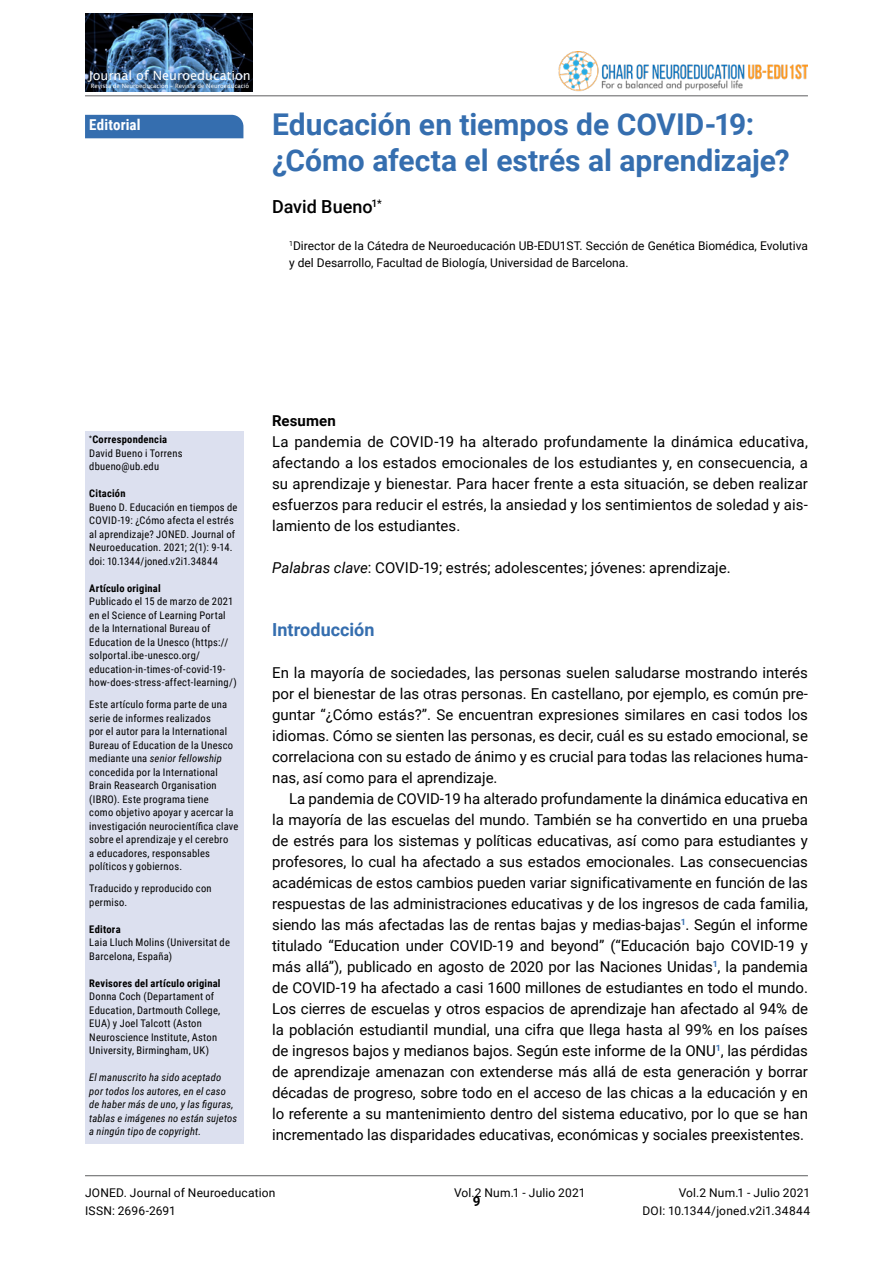
<style>
.page{position:relative;width:893px;height:1263px;background:#fff}
.page>*{position:absolute;margin:0;border:0;box-sizing:border-box;transform-origin:0 0}
.T1{font:700 30px/36px "Roboto";color:#356eaf}
.Autor{font:500 18px "Roboto";color:#000}
.T2{font:700 18px "Roboto";color:#356eaf}
.TEXT{font:15px/21px "Roboto";letter-spacing:-.005em;color:#000;text-align:justify}
.RES{font:15px/21px "Roboto";color:#000;text-align:justify}
.Categoria{font:700 15px "Roboto Condensed";letter-spacing:.01em;color:#fff}
.RES-T{font:700 15px "Roboto";letter-spacing:.005em;color:#000}
.t1{font:700 13.5px "Roboto";color:#000}
.t2{font:12.75px "Lucida Sans";color:#fff}
.Autor-datos{font:12px/18px "Roboto";color:#000}
.DATOS{font:10.5px/13.5px "Roboto Condensed";letter-spacing:.02em;color:#000}
.DATOS-2{font:italic 10.5px/13.5px "Roboto Condensed";letter-spacing:.02em;color:#000}
.DATOS-1{font:700 10.5px "Roboto Condensed";letter-spacing:.02em;color:#000}
.t3{font:6px "Lucida Sans";color:#fff}
.s1{font-style:italic}
</style>
<div class="page">
<hr style="left:85px;top:1175px;width:723px;height:1px;background:#707172">
<hr style="left:85px;top:95px;width:723px;height:1px;background:#707172">
<img style="left:85px;top:14px;width:167px;height:78px">
<img style="left:558px;top:52px;width:250px;height:40px">
<div style="left:85px;top:115px;width:158px;height:23px;background:#356eaf"></div>
<div style="left:85px;top:431px;width:158px;height:713px;background:#dce0ef"></div>
<p class="t2" style="left:89px;top:68px;width:164px">Journal of Neuroeducation</p>
<p class="t3" style="left:91px;top:83px;width:160px">Revista de Neuroeducación – Revista de Neuroeducació</p>
<p class="Categoria" style="left:89px;top:114px;width:53px">Editorial</p>
<p class="T1" style="left:272px;top:105px;width:519px">Educación en tiempos de COVID-19: ¿Cómo afecta el estrés al aprendizaje?</p>
<p class="Autor" style="left:272px;top:194px;width:111px">David Bueno<sup>1*</sup></p>
<p class="Autor-datos" style="left:289px;top:237px;width:520px;line-height:16.5px"><sup>1</sup>Director de la Cátedra de Neuroeducación UB-EDU1ST. Sección de Genética Biomédica, Evolutiva y del Desarrollo, Facultad de Biología, Universidad de Barcelona.</p>
<p class="DATOS-1" style="left:89px;top:432px;width:79px"><sup>*</sup>Correspondencia</p>
<p class="DATOS" style="left:89px;top:446px;width:95px">David Bueno i Torrens</p>
<p class="DATOS" style="left:89px;top:459px;width:71px">dbueno@ub.edu</p>
<p class="DATOS-1" style="left:89px;top:486px;width:38px">Citación</p>
<p class="DATOS" style="left:89px;top:500px;width:150px">Bueno D. Educación en tiempos de COVID-19: ¿Cómo afecta el estrés al aprendizaje? JONED. Journal of Neuroeducation. 2021; 2(1): 9-14. doi: 10.1344/joned.v2i1.34844</p>
<p class="DATOS-1" style="left:89px;top:581px;width:73px">Artículo original</p>
<p class="DATOS" style="left:89px;top:594px;width:149px">Publicado el 15 de marzo de 2021 en el Science of Learning Portal de la International Bureau of<br>Education de la Unesco (https:// solportal.ibe-unesco.org/ education-in-times-of-covid-19- how-does-stress-affect-learning/)</p>
<p class="DATOS" style="left:89px;top:697px;width:151px">Este artículo forma parte de una serie de informes realizados<br>por el autor para la International<br>Bureau of Education de la Unesco mediante una <span class="s1">senior fellowship </span>concedida por la International<br>Brain Reasearch Organisation (IBRO). Este programa tiene<br>como objetivo apoyar y acercar la investigación neurocientífica clave sobre el aprendizaje y el cerebro<br>a educadores, responsables políticos y gobiernos.</p>
<p class="DATOS" style="left:89px;top:881px;width:124px">Traducido y reproducido con permiso.</p>
<p class="DATOS-1" style="left:89px;top:922px;width:33px">Editora</p>
<p class="DATOS" style="left:89px;top:935px;width:142px">Laia Lluch Molins (Universitat de<br>Barcelona, España)</p>
<p class="DATOS-1" style="left:89px;top:976px;width:133px">Revisores del artículo original</p>
<p class="DATOS" style="left:89px;top:989px;width:132px">Donna Coch (Departament of<br>Education, Dartmouth College,<br>EUA) y Joel Talcott (Aston<br>Neuroscience Institute, Aston<br>University, Birmingham, UK)</p>
<p class="DATOS-2" style="left:89px;top:1070px;width:149px">El manuscrito ha sido aceptado por todos los autores, en el caso de haber más de uno, y las figuras, tablas e imágenes no están sujetos a ningún tipo de copyright.</p>
<p class="RES-T" style="left:272px;top:410px;width:65px">Resumen</p>
<p class="RES" style="left:272px;top:430px;width:537px">La pandemia de COVID-19 ha alterado profundamente la dinámica educativa, afectando a los estados emocionales de los estudiantes y, en consecuencia, a su aprendizaje y bienestar. Para hacer frente a esta situación, se deben realizar esfuerzos para reducir el estrés, la ansiedad y los sentimientos de soledad y ais&shy;lamiento de los estudiantes.</p>
<p class="RES" style="left:272px;top:556px;width:460px"><span class="s1">Palabras clave</span>: COVID-19; estrés; adolescentes; jóvenes: aprendizaje.</p>
<p class="T2" style="left:272px;top:617px;width:104px">Introducción</p>
<p class="TEXT" style="left:272px;top:661px;width:537px">En la mayoría de sociedades, las personas suelen saludarse mostrando interés por el bienestar de las otras personas. En castellano, por ejemplo, es común pre&shy;guntar “¿Cómo estás?”. Se encuentran expresiones similares en casi todos los idiomas. Cómo se sienten las personas, es decir, cuál es su estado emocional, se correlaciona con su estado de ánimo y es crucial para todas las relaciones huma&shy;nas, así como para el aprendizaje.</p>
<p class="TEXT" style="left:272px;top:787px;width:537px;text-indent:17px">La pandemia de COVID-19 ha alterado profundamente la dinámica educativa en la mayoría de las escuelas del mundo. También se ha convertido en una prueba de estrés para los sistemas y políticas educativas, así como para estudiantes y profesores, lo cual ha afectado a sus estados emocionales. Las consecuencias académicas de estos cambios pueden variar significativamente en función de las respuestas de las administraciones educativas y de los ingresos de cada familia, siendo las más afectadas las de rentas bajas y medias-bajas<sup>1</sup>. Según el informe titulado “Education under COVID-19 and beyond” (“Educación bajo COVID-19 y más allá”), publicado en agosto de 2020 por las Naciones Unidas<sup>1</sup>, la pandemia de COVID-19 ha afectado a casi 1600 millones de estudiantes en todo el mundo.<br>Los cierres de escuelas y otros espacios de aprendizaje han afectado al 94% de la población estudiantil mundial, una cifra que llega hasta al 99% en los países de ingresos bajos y medianos bajos. Según este informe de la ONU<sup>1</sup>, las pérdidas de aprendizaje amenazan con extenderse más allá de esta generación y borrar décadas de progreso, sobre todo en el acceso de las chicas a la educación y en lo referente a su mantenimiento dentro del sistema educativo, por lo que se han incrementado las disparidades educativas, económicas y sociales preexistentes.</p>
<p class="Autor-datos" style="left:85px;top:1183px;width:192px">JONED. Journal of Neuroeducation<br>ISSN: 2696-2691</p>
<p class="t1" style="left:473px;top:1192px;width:9px">9</p>
<p class="Autor-datos" style="left:454px;top:1183px;width:133px">Vol.2 Num.1 - Julio 2021</p>
<p class="Autor-datos" style="left:642px;top:1183px;width:169px;text-align:right">Vol.2 Num.1 - Julio 2021<br>DOI: 10.1344/joned.v2i1.34844</p>
</div>
